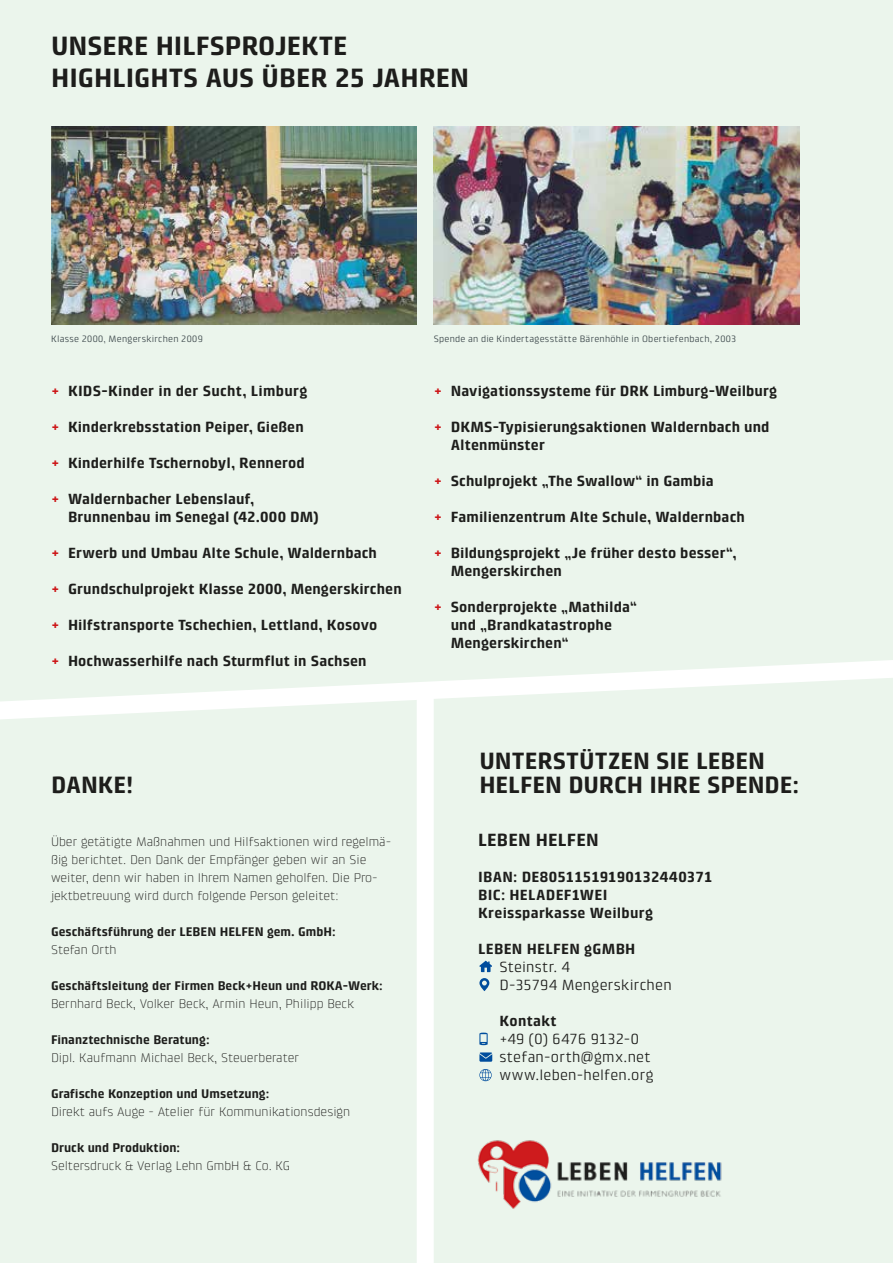
<style>
.page{position:relative;width:893px;height:1263px;background:#fff}
.page>*{position:absolute;margin:0;border:0;box-sizing:border-box;transform-origin:0 0}
.t1{font:700 27px/32.4px "Klint Pro";color:#1d1d1b}
.t2{font:700 24px/24px "Klint Pro";letter-spacing:-.005em;color:#1d1d1b}
.t3{font:700 18px "Klint Pro";letter-spacing:.005em;color:#1d1d1b}
.t4{font:700 15px/18px "Klint Pro";letter-spacing:.005em;color:#1d1d1b}
.t5{font:15px/18px "Klint Pro";letter-spacing:.015em;color:#1d1d1b}
.t6{font:300 12.75px/18px "Klint Pro";color:#1d1d1b}
.t7{font:700 12.75px "Klint Pro";color:#1d1d1b}
.t8{font:9.45px "Klint Pro";letter-spacing:.025em;color:#394448}
.s1{color:#cd1719}
</style>
<div class="page">
<div style="left:0;top:0;width:893px;height:700px;background:#ebf5ec"></div>
<div style="left:434px;top:678px;width:459px;height:585px;background:#ebf5ec"></div>
<div style="left:0;top:700px;width:417px;height:563px;background:#ebf5ec"></div>
<img style="left:51px;top:126px;width:366px;height:198px">
<img style="left:434px;top:126px;width:365px;height:198px">
<img style="left:473px;top:1134px;width:255px;height:79px">
<svg style="left:479px;top:1032px;width:9px;height:13px"></svg>
<svg style="left:479px;top:1052px;width:13px;height:10px"></svg>
<svg style="left:479px;top:978px;width:10px;height:13px"></svg>
<svg style="left:479px;top:1069px;width:13px;height:12px"></svg>
<svg style="left:479px;top:961px;width:13px;height:11px"></svg>
<h1 class="t1" style="left:51px;top:29px;width:420px">UNSERE HILFSPROJEKTE<br>HIGHLIGHTS AUS ÜBER 25 JAHREN</h1>
<p class="t8" style="left:51px;top:333px;width:153px">Klasse 2000, Mengerskirchen 2009</p>
<p class="t8" style="left:434px;top:333px;width:304px">Spende an die Kindertagesstätte Bärenhöhle in Obertiefenbach, 2003</p>
<p class="t4" style="left:51px;top:382px;width:258px"><span class="s1">+</span> KIDS-Kinder in der Sucht, Limburg</p>
<p class="t4" style="left:51px;top:418px;width:254px"><span class="s1">+</span> Kinderkrebsstation Peiper, Gießen</p>
<p class="t4" style="left:51px;top:454px;width:255px"><span class="s1">+</span> Kinderhilfe Tschernobyl, Rennerod</p>
<p class="t4" style="left:68px;top:490px;width:252px;text-indent:-17px"><span class="s1">+</span> Waldernbacher Lebenslauf,<br>Brunnenbau im Senegal (42.000 DM)</p>
<p class="t4" style="left:51px;top:544px;width:328px"><span class="s1">+</span> Erwerb und Umbau Alte Schule, Waldernbach</p>
<p class="t4" style="left:51px;top:580px;width:352px"><span class="s1">+</span> Grundschulprojekt Klasse 2000, Mengerskirchen</p>
<p class="t4" style="left:51px;top:616px;width:328px"><span class="s1">+</span> Hilfstransporte Tschechien, Lettland, Kosovo</p>
<p class="t4" style="left:51px;top:652px;width:317px"><span class="s1">+</span> Hochwasserhilfe nach Sturmflut in Sachsen</p>
<h2 class="t2" style="left:51px;top:773px;width:84px">DANKE!</h2>
<p class="t6" style="left:51px;top:833px;width:342px">Über getätigte Maßnahmen und Hilfsaktionen wird regelmä&shy;ßig berichtet. Den Dank der Empfänger geben wir an Sie weiter, denn wir haben in Ihrem Namen geholfen. Die Pro&shy;jektbetreuung wird durch folgende Person geleitet:</p>
<p class="t7" style="left:51px;top:924px;width:286px">Geschäftsführung der LEBEN HELFEN gem. GmbH:</p>
<p class="t6" style="left:51px;top:941px;width:67px">Stefan Orth</p>
<p class="t7" style="left:51px;top:978px;width:333px">Geschäftsleitung der Firmen Beck+Heun und ROKA-Werk:</p>
<p class="t6" style="left:51px;top:995px;width:305px">Bernhard Beck, Volker Beck, Armin Heun, Philipp Beck</p>
<p class="t7" style="left:51px;top:1032px;width:160px">Finanztechnische Beratung:</p>
<p class="t6" style="left:51px;top:1049px;width:250px">Dipl. Kaufmann Michael Beck, Steuerberater</p>
<p class="t7" style="left:51px;top:1086px;width:220px">Grafische Konzeption und Umsetzung:</p>
<p class="t6" style="left:51px;top:1103px;width:301px">Direkt aufs Auge - Atelier für Kommunikationsdesign</p>
<p class="t7" style="left:51px;top:1140px;width:131px">Druck und Produktion:</p>
<p class="t6" style="left:51px;top:1157px;width:241px">Seltersdruck &amp; Verlag Lehn GmbH &amp; Co. KG</p>
<p class="t4" style="left:434px;top:382px;width:345px"><span class="s1">+</span> Navigationssysteme für DRK Limburg-Weilburg</p>
<p class="t4" style="left:451px;top:418px;width:320px;text-indent:-17px"><span class="s1">+</span> DKMS-Typisierungsaktionen Waldernbach und<br>Altenmünster</p>
<p class="t4" style="left:434px;top:472px;width:282px"><span class="s1">+</span> Schulprojekt „The Swallow“ in Gambia</p>
<p class="t4" style="left:434px;top:508px;width:313px"><span class="s1">+</span> Familienzentrum Alte Schule, Waldernbach</p>
<p class="t4" style="left:451px;top:544px;width:287px;text-indent:-17px"><span class="s1">+</span> Bildungsprojekt „Je früher desto besser“,<br>Mengerskirchen</p>
<p class="t4" style="left:451px;top:598px;width:188px;text-indent:-17px"><span class="s1">+</span> Sonderprojekte „Mathilda“ und „Brandkatastrophe<br>Mengerskirchen“</p>
<h2 class="t2" style="left:479px;top:749px;width:321px">UNTERSTÜTZEN SIE LEBEN<br>HELFEN DURCH IHRE SPENDE:</h2>
<p class="t3" style="left:478px;top:830px;width:122px">LEBEN HELFEN</p>
<p class="t4" style="left:478px;top:868px;width:236px">IBAN: DE80511519190132440371<br>BIC: HELADEF1WEI<br>Kreissparkasse Weilburg</p>
<p class="t4" style="left:478px;top:940px;width:159px">LEBEN HELFEN gGMBH</p>
<p class="t5" style="left:499px;top:958px;width:174px">Steinstr. 4<br>D-35794 Mengerskirchen</p>
<p class="t4" style="left:499px;top:1012px;width:59px">Kontakt</p>
<p class="t5" style="left:499px;top:1030px;width:156px">+49 (0) 6476 9132-0 stefan-orth@gmx.net www.leben-helfen.org</p>
</div>
